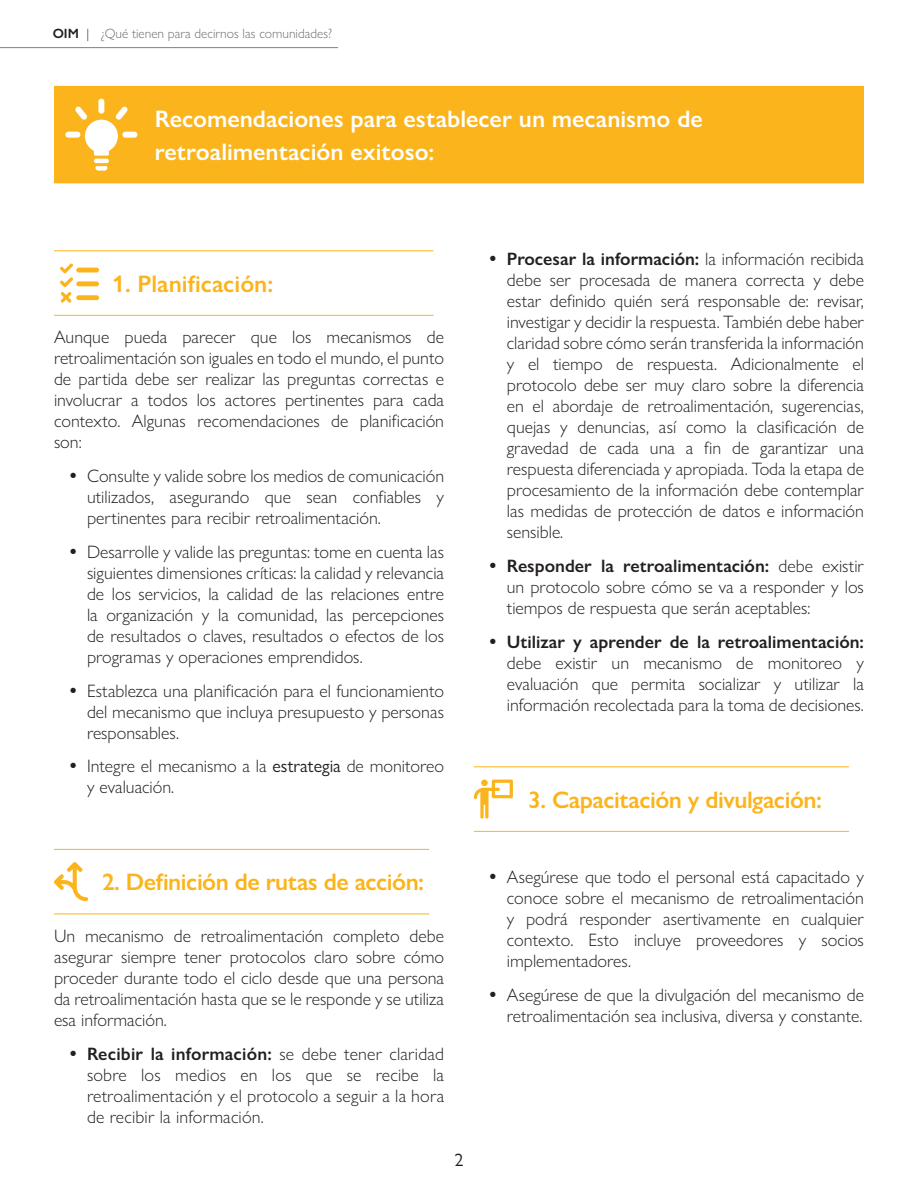
<style>
.page{position:relative;width:918px;height:1188px;background:#fff}
.page>*{position:absolute;margin:0;border:0;box-sizing:border-box;transform-origin:0 0}
.Titulo_sombreado{font:600 24px/33px "Gill Sans Nova";color:#fff}
.Subtitulo{font:600 24px "Gill Sans Nova";letter-spacing:-.02em;color:#fbb41b}
.Subtitulo-2{font:600 24px "Gill Sans Nova";color:#fbb41b}
.Subtitulo-3{font:300 18px/21px "Gill Sans Nova";color:#231f20;text-align:justify}
.t1{font:18px "Gill Sans Nova";color:#231f20}
.t2{font:300 13.5px "Gill Sans Nova";color:#6c6d70}
.s1{font-weight:600;color:#231f20}
.s2{color:#231f20}
.s3{font-weight:400}
.s4{font-weight:600}
</style>
<div class="page">
<hr style="left:0;top:47px;width:338px;height:1px;background:#808285">
<div style="left:54px;top:86px;width:810px;height:97px;background:#fbb41b"></div>
<hr style="left:94px;top:159px;width:15px;height:4px;background:#fff;border-radius:2px">
<div style="left:98px;top:99px;width:6px;height:15px;background:#fff;border-radius:3px"></div>
<div style="left:65px;top:132px;width:15px;height:6px;background:#fff;border-radius:3px"></div>
<div style="left:122px;top:132px;width:15px;height:6px;background:#fff;border-radius:3px"></div>
<svg style="left:75px;top:106px;width:53px;height:50px"></svg>
<svg style="left:95px;top:166px;width:12px;height:5px"></svg>
<hr style="left:54px;top:250px;width:52px;height:1px;background:#fbb41b">
<hr style="left:106px;top:250px;width:327px;height:1px;background:#fbb41b">
<hr style="left:54px;top:315px;width:52px;height:1px;background:#fbb41b">
<hr style="left:106px;top:315px;width:327px;height:1px;background:#fbb41b">
<div style="left:76px;top:281px;width:23px;height:5px;background:#fbb41b;border-radius:2px"></div>
<svg style="left:60px;top:263px;width:13px;height:40px"></svg>
<hr style="left:76px;top:268px;width:23px;height:4px;background:#fbb41b;border-radius:2px">
<div style="left:76px;top:295px;width:23px;height:5px;background:#fbb41b;border-radius:2px"></div>
<hr style="left:54px;top:849px;width:48px;height:1px;background:#fbb41b">
<hr style="left:102px;top:849px;width:327px;height:1px;background:#fbb41b">
<hr style="left:54px;top:914px;width:48px;height:1px;background:#fbb41b">
<hr style="left:102px;top:914px;width:327px;height:1px;background:#fbb41b">
<svg style="left:54px;top:862px;width:34px;height:39px"></svg>
<hr style="left:474px;top:766px;width:48px;height:1px;background:#fbb41b">
<hr style="left:522px;top:766px;width:327px;height:1px;background:#fbb41b">
<hr style="left:474px;top:831px;width:48px;height:1px;background:#fbb41b">
<hr style="left:522px;top:831px;width:327px;height:1px;background:#fbb41b">
<svg style="left:474px;top:780px;width:39px;height:39px"></svg>
<p class="t2" style="left:53px;top:26px;width:281px"><span class="s1">OIM</span> <span class="s2">|</span> ¿Qué tienen para decirnos las comunidades?</p>
<p class="Titulo_sombreado" style="left:155px;top:102px;width:550px">Recomendaciones para establecer un mecanismo de retroalimentación exitoso:</p>
<p class="Subtitulo-2" style="left:112px;top:269px;width:162px">1. Planificación:</p>
<p class="Subtitulo-3" style="left:54px;top:327px;width:392px">Aunque pueda parecer que los mecanismos de retroalimentación son iguales en todo el mundo, el punto de partida debe ser realizar las preguntas correctas e involucrar a todos los actores pertinentes para cada contexto. Algunas recomendaciones de planificación son:</p>
<p class="Subtitulo-3" style="left:87px;top:465px;width:359px">Consulte y valide sobre los medios de comunicación utilizados, asegurando que sean confiables y pertinentes para recibir retroalimentación.</p>
<p class="Subtitulo-3" style="left:87px;top:541px;width:359px">Desarrolle y valide las preguntas: tome en cuenta las siguientes dimensiones críticas: la calidad y relevancia de los servicios, la calidad de las relaciones entre la organización y la comunidad, las percepciones de resultados o claves, resultados o efectos de los programas y operaciones emprendidos.</p>
<p class="Subtitulo-3" style="left:87px;top:680px;width:359px">Establezca una planificación para el funcionamiento del mecanismo que incluya presupuesto y personas responsables.</p>
<p class="Subtitulo-3" style="left:87px;top:756px;width:359px">Integre el mecanismo a la <span class="s3">estrategia</span> de monitoreo y evaluación.</p>
<p class="Subtitulo" style="left:102px;top:867px;width:324px">2. Definición de rutas de acción:</p>
<p class="Subtitulo-3" style="left:54px;top:925px;width:392px">Un mecanismo de retroalimentación completo debe asegurar siempre tener protocolos claro sobre cómo proceder durante todo el ciclo desde que una persona da retroalimentación hasta que se le responde y se utiliza esa información.</p>
<p class="Subtitulo-3" style="left:87px;top:1043px;width:359px"><span class="s4">Recibir la información:</span> se debe tener claridad sobre los medios en los que se recibe la retroalimentación y el protocolo a seguir a la hora de recibir la información.</p>
<p class="t1" style="left:454px;top:1149px;width:10px">2</p>
<p class="Subtitulo-3" style="left:507px;top:249px;width:359px"><span class="s4">Procesar la información:</span> la información recibida debe ser procesada de manera correcta y debe estar definido quién será responsable de: revisar, investigar y decidir la respuesta. También debe haber claridad sobre cómo serán transferida la información y el tiempo de respuesta. Adicionalmente el protocolo debe ser muy claro sobre la diferencia en el abordaje de retroalimentación, sugerencias, quejas y denuncias, así como la clasificación de gravedad de cada una a fin de garantizar una respuesta diferenciada y apropiada. Toda la etapa de procesamiento de la información debe contemplar las medidas de protección de datos e información sensible.</p>
<p class="Subtitulo-3" style="left:507px;top:555px;width:359px"><span class="s4">Responder la retroalimentación:</span> debe existir un protocolo sobre cómo se va a responder y los tiempos de respuesta que serán aceptables:</p>
<p class="Subtitulo-3" style="left:507px;top:631px;width:359px"><span class="s4">Utilizar y aprender de la retroalimentación: </span>debe existir un mecanismo de monitoreo y evaluación que permita socializar y utilizar la información recolectada para la toma de decisiones.</p>
<p class="Subtitulo" style="left:528px;top:785px;width:295px">3. Capacitación y divulgación:</p>
<p class="Subtitulo-3" style="left:507px;top:867px;width:359px">Asegúrese que todo el personal está capacitado y conoce sobre el mecanismo de retroalimentación y podrá responder asertivamente en cualquier contexto. Esto incluye proveedores y socios implementadores.</p>
<p class="Subtitulo-3" style="left:507px;top:984px;width:359px">Asegúrese de que la divulgación del mecanismo de retroalimentación sea inclusiva, diversa y constante.</p>
</div>
